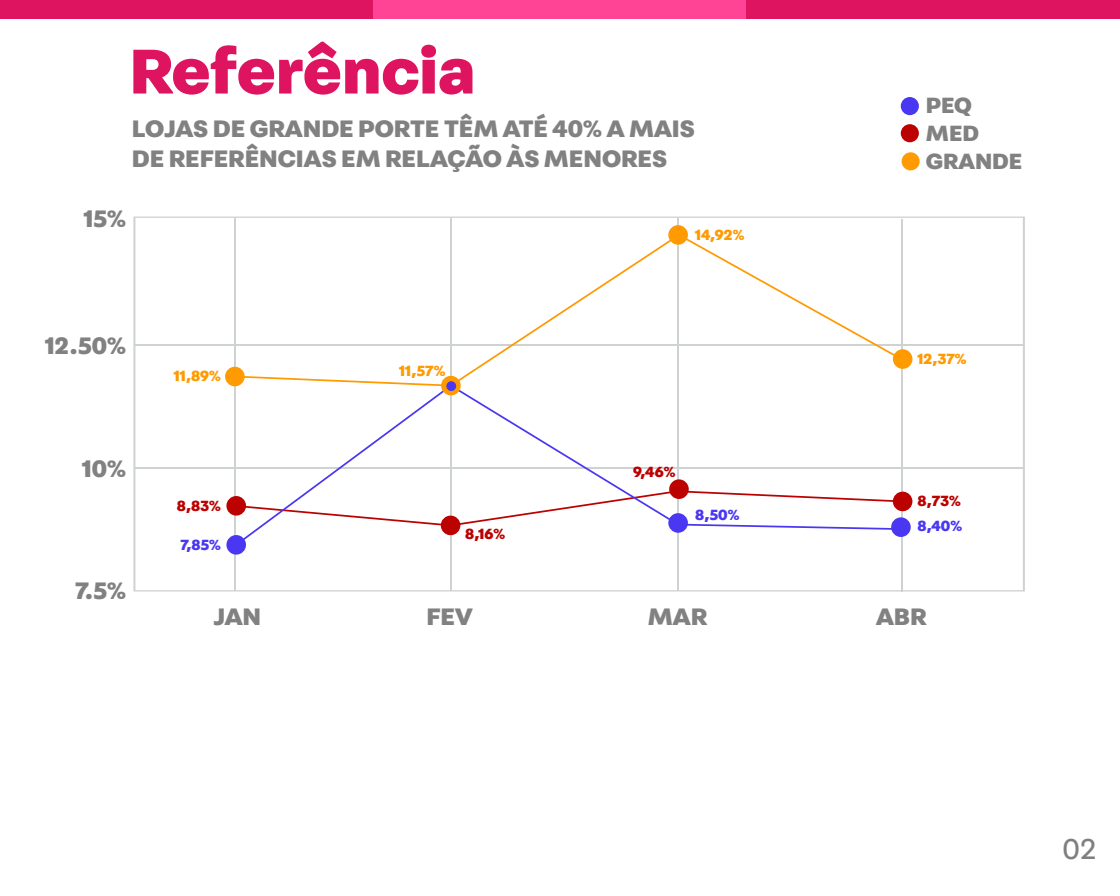
<style>
.page{position:relative;width:1120px;height:896px;background:#fff}
.page>*{position:absolute;margin:0;border:0;box-sizing:border-box;transform-origin:0 0}
.t1{font:900 67.38px "Fabriga";color:#de1460}
.t2{font:30.62px "Fabriga";color:#7f7f7f}
.t3{font:900 25.38px/30.5px "Fabriga";color:#818181}
.t4{font:900 23.54px/28.3px "Fabriga";color:#818181}
.t5{font:900 15.75px "Fabriga";color:#ff9a00}
.t6{font:900 15.75px "Fabriga";letter-spacing:.015em;color:#bb0200}
.t7{font:900 15.75px "Fabriga";color:#4a37f1}
</style>
<div class="page">
<div style="left:0;top:1px;width:373px;height:18px;background:#de1460"></div>
<div style="left:373px;top:1px;width:373px;height:18px;background:#ff4495"></div>
<div style="left:746px;top:1px;width:374px;height:18px;background:#de1460"></div>
<svg style="left:133px;top:217px;width:892px;height:375px"></svg>
<svg style="left:226px;top:496px;width:20px;height:20px"></svg>
<div style="left:893px;top:492px;width:19px;height:19px;background:#bb0200;border-radius:50%"></div>
<div style="left:901px;top:124px;width:18px;height:18px;background:#bb0200;border-radius:50%"></div>
<svg style="left:233px;top:233px;width:670px;height:154px"></svg>
<svg style="left:234px;top:383px;width:669px;height:164px"></svg>
<div style="left:225px;top:367px;width:20px;height:19px;background:#ff9a00;border-radius:50%"></div>
<div style="left:902px;top:152px;width:18px;height:18px;background:#ff9a00;border-radius:50%"></div>
<div style="left:668px;top:225px;width:20px;height:20px;background:#ff9a00;border-radius:50%"></div>
<div style="left:893px;top:349px;width:19px;height:20px;background:#ff9a00;border-radius:50%"></div>
<div style="left:441px;top:376px;width:20px;height:19px;background:#ff9a00;border-radius:50%"></div>
<div style="left:226px;top:535px;width:20px;height:20px;background:#4a37f1;border-radius:50%"></div>
<div style="left:668px;top:513px;width:20px;height:20px;background:#4a37f1;border-radius:50%"></div>
<div style="left:891px;top:517px;width:20px;height:20px;background:#4a37f1;border-radius:50%"></div>
<div style="left:901px;top:97px;width:18px;height:18px;background:#4a37f1;border-radius:50%"></div>
<div style="left:446px;top:381px;width:10px;height:10px;background:#4a37f1;border-radius:50%"></div>
<h1 class="t1" style="left:129px;top:25px;width:347px">Referência</h1>
<p class="t3" style="left:132px;top:112px;width:564px">LOJAS DE GRANDE PORTE TÊM ATÉ 40% A MAIS<br>DE REFERÊNCIAS EM RELAÇÃO ÀS MENORES</p>
<p class="t3" style="left:84px;top:203px;width:44px">15%</p>
<p class="t3" style="left:45px;top:330px;width:82px">12.50%</p>
<p class="t3" style="left:82px;top:453px;width:45px">10%</p>
<p class="t3" style="left:75px;top:575px;width:52px">7.5%</p>
<p class="t5" style="left:174px;top:365px;width:49px">11,89%</p>
<p class="t5" style="left:399px;top:360px;width:48px">11,57%</p>
<p class="t6" style="left:177px;top:495px;width:46px">8,83%</p>
<p class="t7" style="left:180px;top:534px;width:42px">7,85%</p>
<p class="t6" style="left:465px;top:523px;width:42px">8,16%</p>
<p class="t5" style="left:695px;top:224px;width:51px">14,92%</p>
<p class="t6" style="left:633px;top:461px;width:44px">9,46%</p>
<p class="t7" style="left:695px;top:504px;width:46px">8,50%</p>
<p class="t4" style="left:926px;top:91px;width:98px">PEQ<br>MED<br>GRANDE</p>
<p class="t5" style="left:917px;top:348px;width:51px">12,37%</p>
<p class="t6" style="left:917px;top:490px;width:45px">8,73%</p>
<p class="t7" style="left:917px;top:515px;width:46px">8,40%</p>
<p class="t3" style="left:214px;top:601px;width:49px">JAN</p>
<p class="t3" style="left:426px;top:601px;width:48px">FEV</p>
<p class="t3" style="left:648px;top:601px;width:61px">MAR</p>
<p class="t3" style="left:876px;top:601px;width:52px">ABR</p>
<p class="t2" style="left:1062px;top:829px;width:36px">02</p>
</div>
